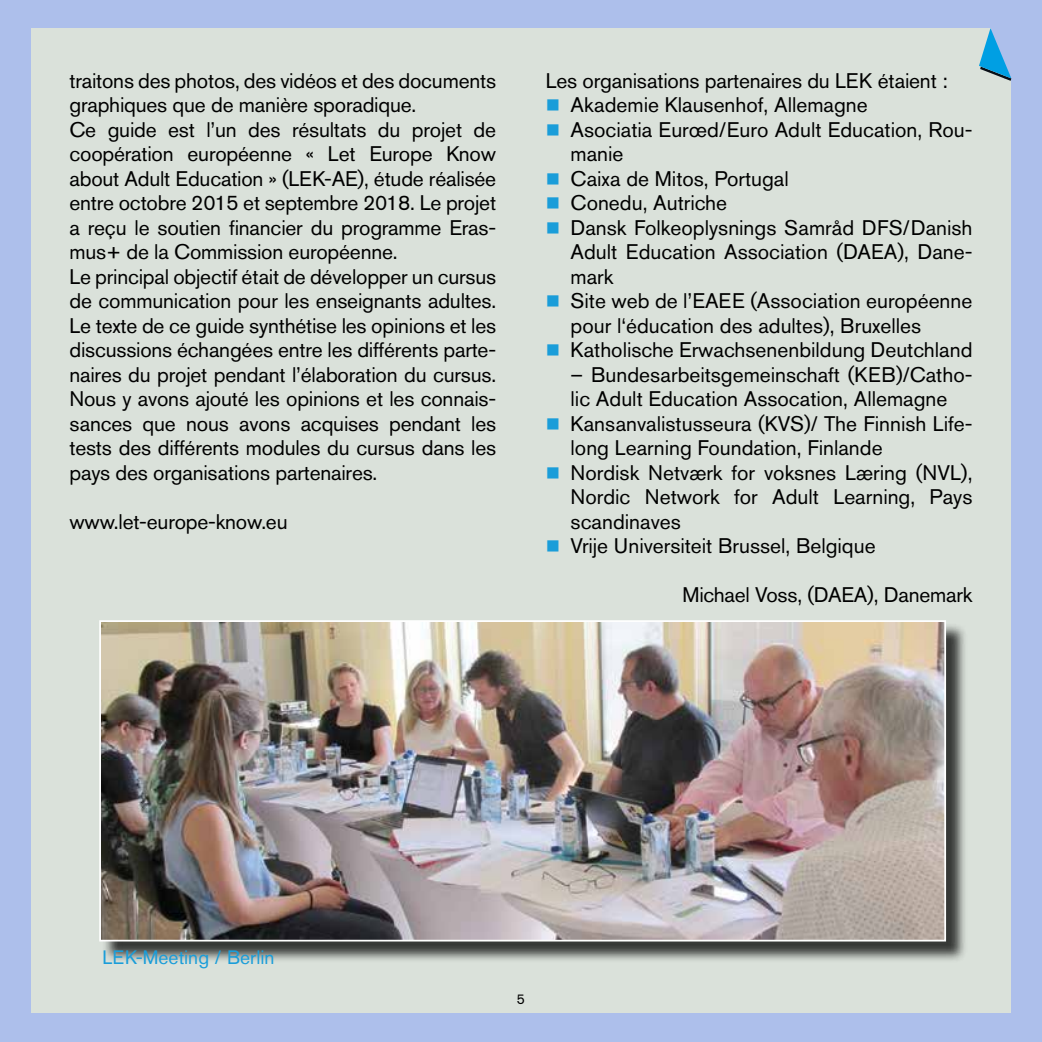
<style>
.page{position:relative;width:1042px;height:1042px;background:#adbfeb}
.page>*{position:absolute;margin:0;border:0;box-sizing:border-box;transform-origin:0 0}
.t1{font:21px/24.5px "Akzidenz Grotesk Pro";letter-spacing:-.01em;color:#000}
.t2{font:19.25px "Akzidenz Grotesk Pro";color:#1a9dd9}
.t3{font:14px "Akzidenz Grotesk Pro";color:#000}
</style>
<div class="page">
<div style="left:31px;top:28px;width:979px;height:984px;background:#dae1da"></div>
<svg style="left:979px;top:28px;width:33px;height:71px"></svg>
<div style="left:102px;top:623px;width:865px;height:340px;background:#000;opacity:.75"></div>
<img style="left:102px;top:623px;width:841px;height:315px">
<div style="left:99px;top:620px;width:847px;height:321px;border:2px solid #fff"></div>
<p class="t1" style="left:69px;top:68px;width:428px">traitons des photos, des vidéos et des documents graphiques que de manière sporadique.<br>Ce guide est l’un des résultats du projet de coopération européenne « Let Europe Know about Adult Education » (LEK-AE), étude réalisée entre octobre 2015 et septembre 2018. Le projet a reçu le soutien financier du programme Eras&shy;mus+ de la Commission européenne.<br>Le principal objectif était de développer un cursus de communication pour les enseignants adultes.<br>Le texte de ce guide synthétise les opinions et les discussions échangées entre les différents parte&shy;naires du projet pendant l’élaboration du cursus.<br>Nous y avons ajouté les opinions et les connais&shy;sances que nous avons acquises pendant les tests des différents modules du cursus dans les pays des organisations partenaires.</p>
<p class="t1" style="left:69px;top:509px;width:220px">www.let-europe-know.eu</p>
<p class="t1" style="left:570px;top:68px;width:403px;text-indent:-25px">Les organisations partenaires du LEK étaient :<br>Akademie Klausenhof, Allemagne<br>Asociatia Eurœd/Euro Adult Education, Rou&shy;manie<br>Caixa de Mitos, Portugal<br>Conedu, Autriche<br>Dansk Folkeoplysnings Samråd DFS/Danish Adult Education Association (DAEA), Dane&shy;mark<br>Site web de l’EAEE (Association européenne pour l‘éducation des adultes), Bruxelles Katholische Erwachsenenbildung Deutchland</p>
<p class="t1" style="left:570px;top:362px;width:403px">– Bundesarbeitsgemeinschaft (KEB)/Catho&shy;lic Adult Education Assocation, Allemagne Kansanvalistusseura (KVS)/ The Finnish Life&shy;long Learning Foundation, Finlande<br>Nordisk Netværk for voksnes Læring (NVL), Nordic Network for Adult Learning, Pays scandinaves<br>Vrije Universiteit Brussel, Belgique</p>
<p class="t1" style="left:682px;top:582px;width:291px">Michael Voss, (DAEA), Danemark</p>
<p class="t2" style="left:103px;top:944px;width:173px">LEK-Meeting / Berlin</p>
<p class="t3" style="left:517px;top:990px;width:10px">5</p>
</div>
